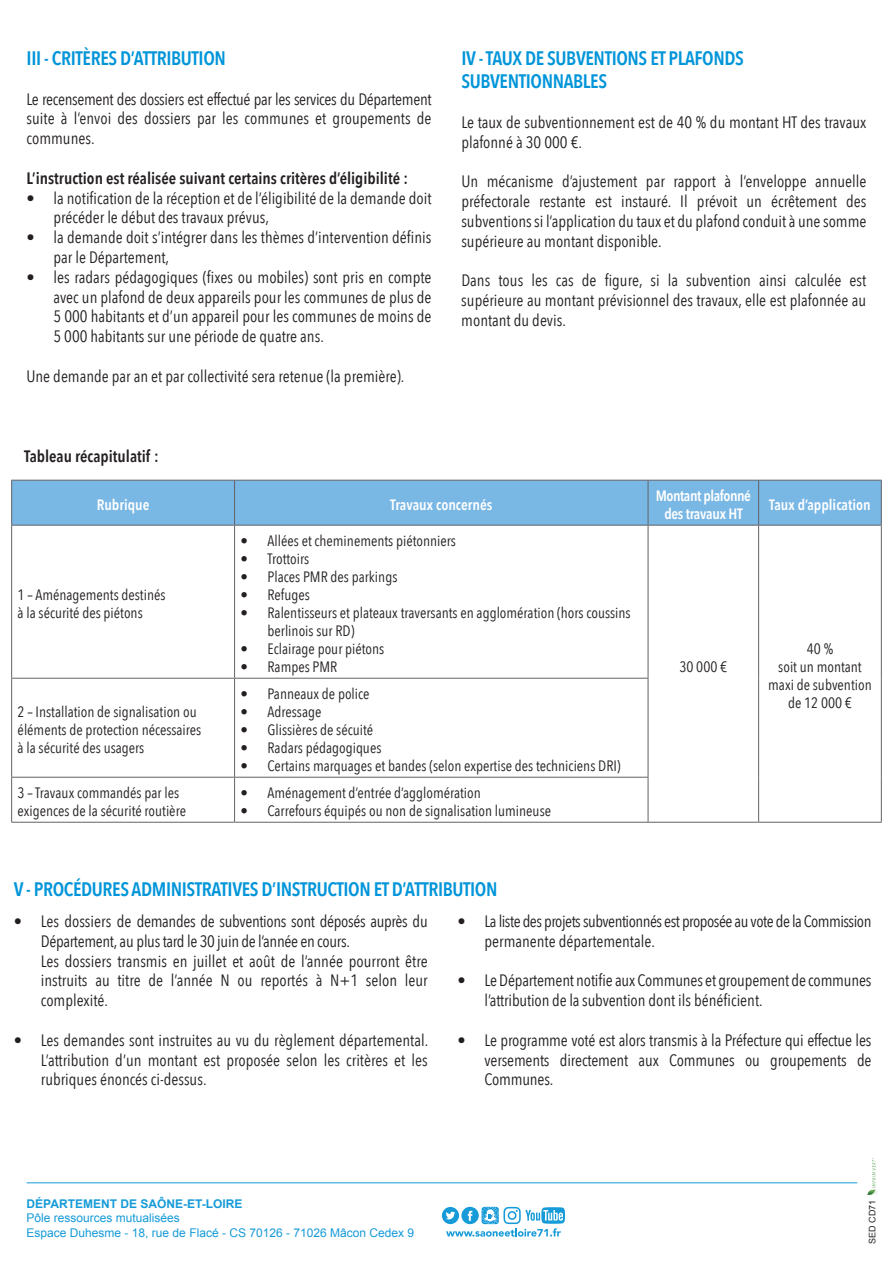
<style>
.page{position:relative;width:893px;height:1263px;background:#fff}
.page>*{position:absolute;margin:0;border:0;box-sizing:border-box;transform-origin:0 0}
.t1{font:600 19.5px/23.4px "Avenir Next Condensed";letter-spacing:-.02em;color:#0095d9}
.t2{font:16.5px/19.8px "Avenir Next Condensed";color:#231f20;text-align:justify}
.t3{font:16.5px/19.8px "Avenir Next Condensed";letter-spacing:-.03em;color:#231f20}
.t4{font:600 16.5px "Avenir Next Condensed";color:#231f20}
.t5{font:15px/18px "Avenir Next Condensed";color:#231f20}
.t6{font:600 15px "Avenir Next Condensed";color:#fff}
.t7{font:600 15px/18px "Avenir Next Condensed";letter-spacing:-.03em;color:#fff;text-align:center}
.t8{font:12px/14.4px "Arial";color:#169bd8}
.t9{font:700 12px "Arial";color:#169bd8}
.t10{font:9px "Arial";color:#231f20}
</style>
<div class="page">
<div style="left:12px;top:481px;width:869px;height:44px;background:#79b7e4"></div>
<hr style="left:11px;top:480px;width:224px;height:1px;background:#636366">
<hr style="left:11px;top:480px;width:1px;height:45px;background:#636366">
<hr style="left:235px;top:480px;width:413px;height:1px;background:#636366">
<hr style="left:234px;top:480px;width:1px;height:45px;background:#636366">
<hr style="left:648px;top:480px;width:111px;height:1px;background:#636366">
<hr style="left:648px;top:480px;width:1px;height:45px;background:#636366">
<hr style="left:759px;top:480px;width:123px;height:1px;background:#636366">
<hr style="left:758px;top:480px;width:1px;height:45px;background:#636366">
<hr style="left:881px;top:480px;width:1px;height:45px;background:#636366">
<hr style="left:11px;top:525px;width:224px;height:1px;background:#636366">
<hr style="left:11px;top:525px;width:1px;height:153px;background:#636366">
<hr style="left:235px;top:525px;width:413px;height:1px;background:#636366">
<hr style="left:234px;top:525px;width:1px;height:153px;background:#636366">
<hr style="left:648px;top:525px;width:111px;height:1px;background:#636366">
<hr style="left:648px;top:525px;width:1px;height:153px;background:#636366">
<hr style="left:759px;top:525px;width:123px;height:1px;background:#636366">
<hr style="left:758px;top:525px;width:1px;height:153px;background:#636366">
<hr style="left:881px;top:525px;width:1px;height:153px;background:#636366">
<hr style="left:11px;top:678px;width:224px;height:1px;background:#636366">
<hr style="left:11px;top:678px;width:1px;height:99px;background:#636366">
<hr style="left:235px;top:678px;width:413px;height:1px;background:#636366">
<hr style="left:234px;top:678px;width:1px;height:99px;background:#636366">
<hr style="left:648px;top:678px;width:1px;height:99px;background:#636366">
<hr style="left:758px;top:678px;width:1px;height:99px;background:#636366">
<hr style="left:881px;top:678px;width:1px;height:99px;background:#636366">
<hr style="left:11px;top:777px;width:224px;height:1px;background:#636366">
<hr style="left:11px;top:777px;width:1px;height:45px;background:#636366">
<hr style="left:235px;top:777px;width:413px;height:1px;background:#636366">
<hr style="left:234px;top:777px;width:1px;height:45px;background:#636366">
<hr style="left:648px;top:777px;width:1px;height:45px;background:#636366">
<hr style="left:758px;top:777px;width:1px;height:45px;background:#636366">
<hr style="left:881px;top:777px;width:1px;height:45px;background:#636366">
<hr style="left:11px;top:822px;width:224px;height:1px;background:#636366">
<hr style="left:235px;top:822px;width:413px;height:1px;background:#636366">
<hr style="left:648px;top:822px;width:111px;height:1px;background:#636366">
<hr style="left:759px;top:822px;width:123px;height:1px;background:#636366">
<img style="left:867px;top:1157px;width:10px;height:38px">
<svg style="left:442px;top:1207px;width:123px;height:29px"></svg>
<hr style="left:27px;top:1182px;width:830px;height:1px;background:#169bd8">
<p class="t1" style="left:27px;top:46px;width:201px">III - CRITÈRES D’ATTRIBUTION</p>
<p class="t2" style="left:27px;top:88px;width:406px">Le recensement des dossiers est effectué par les services du Département suite à l’envoi des dossiers par les communes et groupements de communes.</p>
<p class="t4" style="left:27px;top:164px;width:383px">L’instruction est réalisée suivant certains critères d’éligibilité :</p>
<p class="t2" style="left:54px;top:187px;width:379px;text-indent:-27px">• la notification de la réception et de l’éligibilité de la demande doit précéder le début des travaux prévus,</p>
<p class="t2" style="left:53px;top:227px;width:379px;text-indent:-27px">• la demande doit s’intégrer dans les thèmes d’intervention définis par le Département,</p>
<p class="t2" style="left:53px;top:266px;width:380px;text-indent:-27px">• les radars pédagogiques (fixes ou mobiles) sont pris en compte avec un plafond de deux appareils pour les communes de plus de 5 000 habitants et d’un appareil pour les communes de moins de 5 000 habitants sur une période de quatre ans.</p>
<p class="t2" style="left:26px;top:365px;width:380px">Une demande par an et par collectivité sera retenue (la première).</p>
<p class="t1" style="left:461px;top:46px;width:284px">IV - TAUX DE SUBVENTIONS ET PLAFONDS<br>SUBVENTIONNABLES</p>
<p class="t2" style="left:461px;top:112px;width:407px">Le taux de subventionnement est de 40 % du montant HT des travaux plafonné à 30 000 €.</p>
<p class="t2" style="left:461px;top:171px;width:407px">Un mécanisme d’ajustement par rapport à l’enveloppe annuelle préfectorale restante est instauré. Il prévoit un écrêtement des subventions si l’application du taux et du plafond conduit à une somme supérieure au montant disponible.</p>
<p class="t2" style="left:461px;top:270px;width:407px">Dans tous les cas de figure, si la subvention ainsi calculée est supérieure au montant prévisionnel des travaux, elle est plafonnée au montant du devis.</p>
<p class="t4" style="left:24px;top:442px;width:136px">Tableau récapitulatif :</p>
<p class="t6" style="left:97px;top:492px;width:54px">Rubrique</p>
<p class="t6" style="left:390px;top:492px;width:104px">Travaux concernés</p>
<p class="t7" style="left:656px;top:486px;width:97px">Montant plafonné des travaux HT</p>
<p class="t6" style="left:769px;top:492px;width:103px">Taux d’application</p>
<p class="t5" style="left:18px;top:585px;width:149px">1 – Aménagements destinés à la sécurité des piétons</p>
<p class="t5" style="left:18px;top:702px;width:185px">2 – Installation de signalisation ou éléments de protection nécessaires à la sécurité des usagers</p>
<p class="t5" style="left:241px;top:531px;width:217px">• Allées et cheminements piétonniers</p>
<p class="t5" style="left:241px;top:549px;width:70px">• Trottoirs</p>
<p class="t5" style="left:241px;top:567px;width:158px">• Places PMR des parkings</p>
<p class="t5" style="left:241px;top:585px;width:71px">• Refuges</p>
<p class="t5" style="left:268px;top:603px;width:365px;text-indent:-27px">• Ralentisseurs et plateaux traversants en agglomération (hors coussins berlinois sur RD)</p>
<p class="t5" style="left:241px;top:639px;width:145px">• Eclairage pour piétons</p>
<p class="t5" style="left:241px;top:657px;width:98px">• Rampes PMR</p>
<p class="t5" style="left:679px;top:657px;width:49px">30 000 €</p>
<p class="t5" style="left:241px;top:684px;width:131px">• Panneaux de police</p>
<p class="t5" style="left:241px;top:702px;width:82px">• Adressage</p>
<p class="t5" style="left:241px;top:720px;width:134px">• Glissières de sécuité</p>
<p class="t5" style="left:241px;top:738px;width:142px">• Radars pédagogiques</p>
<p class="t5" style="left:241px;top:756px;width:382px">• Certains marquages et bandes (selon expertise des techniciens DRI)</p>
<p class="t5" style="left:18px;top:783px;width:170px">3 – Travaux commandés par les exigences de la sécurité routière</p>
<p class="t5" style="left:241px;top:783px;width:242px">• Aménagement d’entrée d’agglomération</p>
<p class="t5" style="left:241px;top:801px;width:312px">• Carrefours équipés ou non de signalisation lumineuse</p>
<p class="t1" style="left:14px;top:877px;width:485px">V - PROCÉDURES ADMINISTRATIVES D’INSTRUCTION ET D’ATTRIBUTION</p>
<p class="t5" style="left:768px;top:639px;width:105px;text-align:center">40 %<br>soit un montant maxi de subvention de 12 000 €</p>
<p class="t2" style="left:41px;top:910px;width:388px;text-align:left;text-indent:-27px">• Les dossiers de demandes de subventions sont déposés auprès du Département, au plus tard le 30 juin de l’année en cours.<br>Les dossiers transmis en juillet et août de l’année pourront être instruits au titre de l’année N ou reportés à N+1 selon leur complexité.</p>
<p class="t2" style="left:41px;top:1029px;width:389px;text-indent:-27px">• Les demandes sont instruites au vu du règlement départemental.<br>L’attribution d’un montant est proposée selon les critères et les rubriques énoncés ci-dessus.</p>
<p class="t3" style="left:484px;top:910px;width:388px;text-indent:-27px">• La liste des projets subventionnés est proposée au vote de la Commission permanente départementale.</p>
<p class="t2" style="left:485px;top:970px;width:388px;text-indent:-27px">• LeDépartement notifie aux Communes et groupement de communes l’attribution de la subvention dont ils bénéficient.</p>
<p class="t2" style="left:485px;top:1029px;width:388px;text-indent:-27px">• Le programme voté est alors transmis à la Préfecture qui effectue les versements directement aux Communes ou groupements de Communes.</p>
<p class="t9" style="left:27px;top:1196px;width:217px">DÉPARTEMENT DE SAÔNE-ET-LOIRE</p>
<p class="t8" style="left:27px;top:1211px;width:389px">Pôle ressources mutualisées<br>Espace Duhesme - 18, rue de Flacé - CS 70126 - 71026 Mâcon Cedex 9</p>
<p class="t10" style="left:867px;top:1244px;width:46px;rotate:-90deg">SED CD71</p>
</div>
